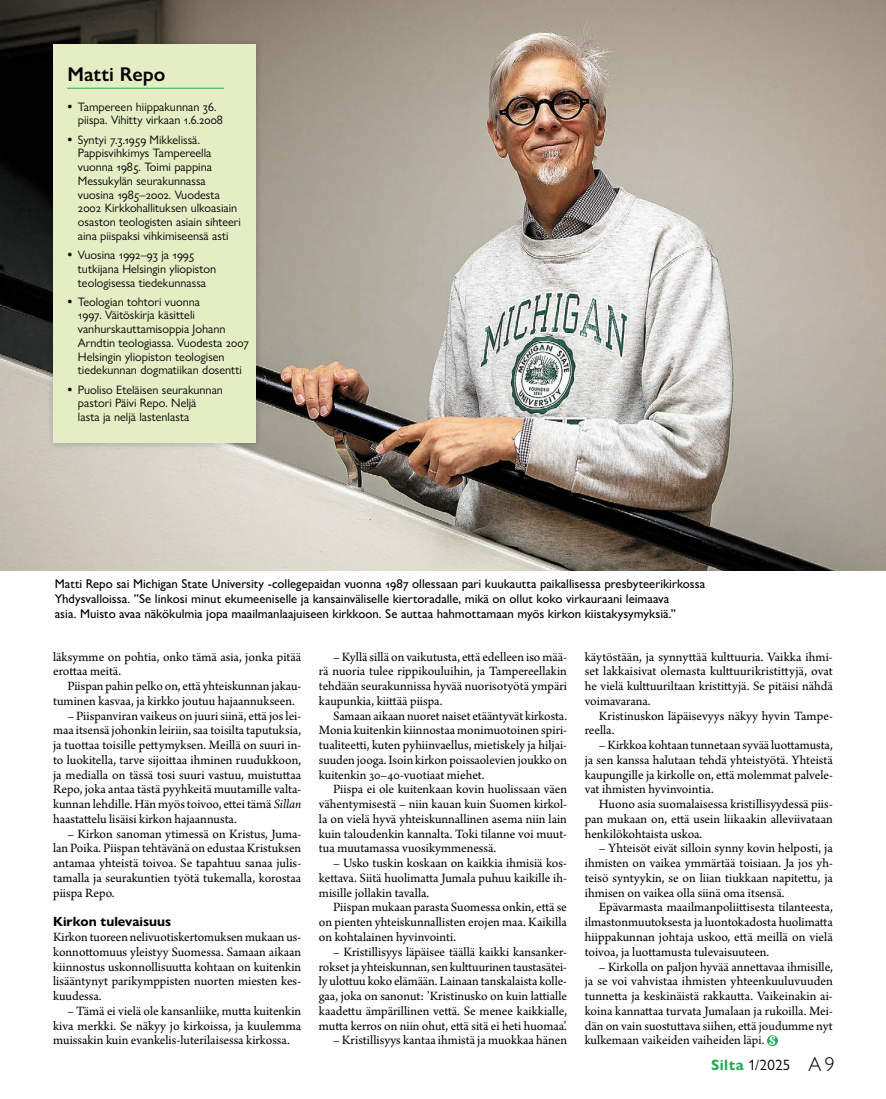
<style>
.page{position:relative;width:886px;height:1099px;background:#fff}
.page>*{position:absolute;margin:0;border:0;box-sizing:border-box;transform-origin:0 0}
.t1{font:600 20px "Gill Sans Nova";letter-spacing:.005em;color:#000}
.t2{font:15px "Gill Sans Nova";color:#000}
.t3{font:13.38px/14.8px "Arno Pro";color:#000;text-align:justify}
.t4{font:700 13.38px "Gill Sans Nova";color:#000}
.t5{font:500 12.75px/14.8px "Gill Sans Nova";color:#000}
.t6{font:12.25px/13.8px "Gill Sans Nova";color:#000}
.s1{font-weight:700;color:#25ab55}
.s2{font-weight:300;font-size:20px}
.s3{font-style:italic}
</style>
<div class="page">
<img style="left:0;top:0;width:886px;height:570px">
<div style="left:46px;top:37px;width:217px;height:413px;background:#000;opacity:.2"></div>
<div style="left:53px;top:44px;width:203px;height:399px;background:#e5edc5"></div>
<hr style="left:67px;top:88px;width:157px;height:1px;background:#25ab55">
<svg style="left:767px;top:1035px;width:11px;height:11px"></svg>
<svg style="left:769px;top:1035px;width:6px;height:9px"></svg>
<h1 class="t1" style="left:67px;top:62px;width:100px">Matti Repo</h1>
<p class="t6" style="left:78px;top:99px;width:146px">Tampereen hiippakunnan 36. piispa. Vihitty virkaan 1.6.2008</p>
<p class="t6" style="left:78px;top:132px;width:164px">Syntyi 7.3.1959 Mikkelissä.<br>Pappisvihkimys Tampereella vuonna 1985. Toimi pappina<br>Messukylän seurakunnassa vuosina 1985–2002. Vuodesta<br>2002 Kirkkohallituksen ulkoasiain osaston teologisten asiain sihteeri aina piispaksi vihkimiseensä asti</p>
<p class="t6" style="left:78px;top:248px;width:140px">Vuosina 1992–93 ja 1995 tutkijana Helsingin yliopiston teologisessa tiedekunnassa</p>
<p class="t6" style="left:78px;top:294px;width:172px">Teologian tohtori vuonna<br>1997. Väitöskirja käsitteli vanhurskauttamisoppia Johann<br>Arndtin teologiassa. Vuodesta 2007<br>Helsingin yliopiston teologisen tiedekunnan dogmatiikan dosentti</p>
<p class="t6" style="left:78px;top:382px;width:146px">Puoliso Eteläisen seurakunnan pastori Päivi Repo. Neljä<br>lasta ja neljä lastenlasta</p>
<p class="t5" style="left:55px;top:576px;width:652px">Matti Repo sai Michigan State University -collegepaidan vuonna 1987 ollessaan pari kuukautta paikallisessa presbyteerikirkossa<br>Yhdysvalloissa. ”Se linkosi minut ekumeeniselle ja kansainväliselle kiertoradalle, mikä on ollut koko virkauraani leimaava<br>asia. Muisto avaa näkökulmia jopa maailmanlaajuiseen kirkkoon. Se auttaa hahmottamaan myös kirkon kiistakysymyksiä.”</p>
<p class="t3" style="left:585px;top:650px;width:250px">käytöstään, ja synnyttää kulttuuria. Vaikka ihmi&shy;set lakkaisivat olemasta kulttuurikristittyjä, ovat he vielä kulttuuriltaan kristittyjä. Se pitäisi nähdä voimavarana.</p>
<p class="t3" style="left:585px;top:709px;width:250px;text-indent:14px">Kristinuskon läpäisevyys näkyy hyvin Tampe&shy;reella.</p>
<p class="t3" style="left:585px;top:738px;width:250px;text-indent:14px">– Kirkkoa kohtaan tunnetaan syvää luottamusta, ja sen kanssa halutaan tehdä yhteistyötä. Yhteistä kaupungille ja kirkolle on, että molemmat palvele&shy;vat ihmisten hyvinvointia.</p>
<p class="t3" style="left:585px;top:797px;width:250px;text-indent:14px">Huono asia suomalaisessa kristillisyydessä piis&shy;pan mukaan on, että usein liikaakin alleviivataan henkilökohtaista uskoa.</p>
<p class="t3" style="left:585px;top:841px;width:250px;text-indent:14px">– Yhteisöt eivät silloin synny kovin helposti, ja ihmisten on vaikea ymmärtää toisiaan. Ja jos yh&shy;teisö syntyykin, se on liian tiukkaan napitettu, ja ihmisen on vaikea olla siinä oma itsensä.</p>
<p class="t3" style="left:585px;top:900px;width:250px;text-indent:14px">Epävarmasta maailmanpoliittisesta tilanteesta, ilmastonmuutoksesta ja luontokadosta huolimatta hiippakunnan johtaja uskoo, että meillä on vielä toivoa, ja luottamusta tulevaisuuteen.</p>
<p class="t3" style="left:585px;top:959px;width:250px;text-indent:14px">– Kirkolla on paljon hyvää annettavaa ihmisille, ja se voi vahvistaa ihmisten yhteenkuuluvuuden tunnetta ja keskinäistä rakkautta. Vaikeinakin ai&shy;koina kannattaa turvata Jumalaan ja rukoilla. Mei&shy;dän on vain suostuttava siihen, että joudumme nyt kulkemaan vaikeiden vaiheiden läpi.</p>
<p class="t2" style="left:711px;top:1056px;width:125px"><span class="s1">Silta</span> 1/2025 <span class="s2">A 9</span></p>
<p class="t3" style="left:53px;top:650px;width:249px">läksymme on pohtia, onko tämä asia, jonka pitää erottaa meitä.</p>
<p class="t3" style="left:53px;top:679px;width:250px;text-indent:14px">Piispan pahin pelko on, että yhteiskunnan jakau&shy;tuminen kasvaa, ja kirkko joutuu hajaannukseen.</p>
<p class="t3" style="left:53px;top:709px;width:250px;text-indent:14px">– Piispanviran vaikeus on juuri siinä, että jos lei&shy;maa itsensä johonkin leiriin, saa toisilta taputuksia, ja tuottaa toisille pettymyksen. Meillä on suuri in&shy;to luokitella, tarve sijoittaa ihminen ruudukkoon, ja medialla on tässä tosi suuri vastuu, muistuttaa Repo, joka antaa tästä pyyhkeitä muutamille valta&shy;kunnan lehdille. Hän myös toivoo, ettei tämä <span class="s3">Sillan </span>haastattelu lisäisi kirkon hajaannusta.</p>
<p class="t3" style="left:53px;top:827px;width:250px;text-indent:14px">– Kirkon sanoman ytimessä on Kristus, Juma&shy;lan Poika. Piispan tehtävänä on edustaa Kristuksen antamaa yhteistä toivoa. Se tapahtuu sanaa julis&shy;tamalla ja seurakuntien työtä tukemalla, korostaa piispa Repo.</p>
<p class="t4" style="left:53px;top:913px;width:120px">Kirkon tulevaisuus</p>
<p class="t3" style="left:53px;top:930px;width:250px">Kirkon tuoreen nelivuotiskertomuksen mukaan us&shy;konnottomuus yleistyy Suomessa. Samaan aikaan kiinnostus uskonnollisuutta kohtaan on kuitenkin lisääntynyt parikymppisten nuorten miesten kes&shy;kuudessa.</p>
<p class="t3" style="left:53px;top:1004px;width:250px;text-indent:14px">– Tämä ei vielä ole kansanliike, mutta kuitenkin kiva merkki. Se näkyy jo kirkoissa, ja kuulemma muissakin kuin evankelis-luterilaisessa kirkossa.</p>
<p class="t3" style="left:319px;top:650px;width:250px;text-indent:14px">– Kyllä sillä on vaikutusta, että edelleen iso mää&shy;rä nuoria tulee rippikouluihin, ja Tampereellakin tehdään seurakunnissa hyvää nuorisotyötä ympäri kaupunkia, kiittää piispa.</p>
<p class="t3" style="left:319px;top:709px;width:250px;text-indent:14px">Samaan aikaan nuoret naiset etääntyvät kirkosta.<br>Monia kuitenkin kiinnostaa monimuotoinen spiri&shy;tualiteetti, kuten pyhiinvaellus, mietiskely ja hiljai&shy;suuden jooga. Isoin kirkon poissaolevien joukko on kuitenkin 30–40-vuotiaat miehet.</p>
<p class="t3" style="left:319px;top:782px;width:250px;text-indent:14px">Piispa ei ole kuitenkaan kovin huolissaan väen vähentymisestä – niin kauan kuin Suomen kirkol&shy;la on vielä hyvä yhteiskunnallinen asema niin lain kuin taloudenkin kannalta. Toki tilanne voi muut&shy;tua muutamassa vuosikymmenessä.</p>
<p class="t3" style="left:319px;top:856px;width:250px;text-indent:14px">– Usko tuskin koskaan on kaikkia ihmisiä kos&shy;kettava. Siitä huolimatta Jumala puhuu kaikille ih&shy;misille jollakin tavalla.</p>
<p class="t3" style="left:319px;top:900px;width:250px;text-indent:14px">Piispan mukaan parasta Suomessa onkin, että se on pienten yhteiskunnallisten erojen maa. Kaikilla on kohtalainen hyvinvointi.</p>
<p class="t3" style="left:319px;top:945px;width:250px;text-indent:14px">– Kristillisyys läpäisee täällä kaikki kansanker&shy;rokset ja yhteiskunnan, sen kulttuurinen taustasätei&shy;ly ulottuu koko elämään. Lainaan tanskalaista kolle&shy;gaa, joka on sanonut: ’Kristinusko on kuin lattialle kaadettu ämpärillinen vettä. Se menee kaikkialle, mutta kerros on niin ohut, että sitä ei heti huomaa’.</p>
<p class="t3" style="left:333px;top:1033px;width:235px">– Kristillisyys kantaa ihmistä ja muokkaa hänen</p>
</div>
